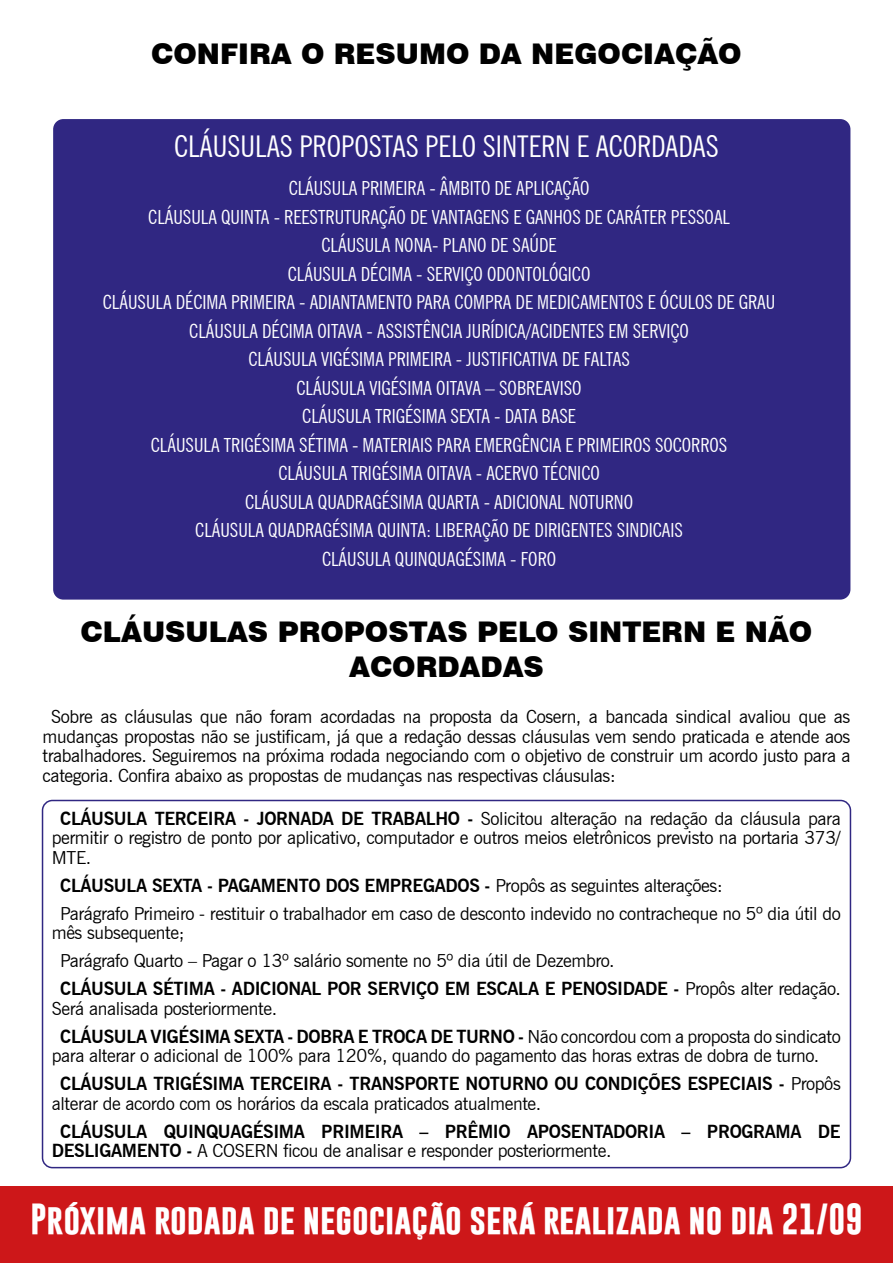
<style>
.page{position:relative;width:893px;height:1263px;background:#fff}
.page>*{position:absolute;margin:0;border:0;box-sizing:border-box;transform-origin:0 0}
.t1{font:700 31.5px "Gobold";color:#fff}
.t2{font:condensed 30px "News Gothic BT";color:#fff}
.t3{font:900 28.5px/34.2px "Swiss 721 BT";color:#000;text-align:center}
.t4{font:condensed 19.5px "News Gothic BT";color:#fff}
.t5{font:18px/19.5px "News Gothic BT";letter-spacing:-.02em;color:#000;text-align:justify}
.t6{font:700 18px/19.5px "News Gothic BT";letter-spacing:-.02em;color:#000}
.s1{font-weight:700}
.s2{font-weight:400}
</style>
<div class="page">
<div style="left:42px;top:800px;width:809px;height:368px;border:2px solid #302782;border-radius:10px"></div>
<div style="left:0;top:1186px;width:893px;height:77px;background:#cd1719"></div>
<div style="left:53px;top:119px;width:797px;height:481px;background:#302782;border-radius:10px"></div>
<p class="t3" style="left:151px;top:37px;width:592px">CONFIRA O RESUMO DA NEGOCIAÇÃO</p>
<p class="t2" style="left:174px;top:128px;width:546px">CLÁUSULAS PROPOSTAS PELO SINTERN E ACORDADAS</p>
<p class="t4" style="left:289px;top:176px;width:302px">CLÁUSULA PRIMEIRA - ÂMBITO DE APLICAÇÃO</p>
<p class="t4" style="left:148px;top:205px;width:583px">CLÁUSULA QUINTA - REESTRUTURAÇÃO DE VANTAGENS E GANHOS DE CARÁTER PESSOAL</p>
<p class="t4" style="left:322px;top:233px;width:237px">CLÁUSULA NONA- PLANO DE SAÚDE</p>
<p class="t4" style="left:288px;top:262px;width:304px">CLÁUSULA DÉCIMA - SERVIÇO ODONTOLÓGICO</p>
<p class="t4" style="left:103px;top:290px;width:674px">CLÁUSULA DÉCIMA PRIMEIRA - ADIANTAMENTO PARA COMPRA DE MEDICAMENTOS E ÓCULOS DE GRAU</p>
<p class="t4" style="left:189px;top:319px;width:501px">CLÁUSULA DÉCIMA OITAVA - ASSISTÊNCIA JURÍDICA/ACIDENTES EM SERVIÇO</p>
<p class="t4" style="left:248px;top:347px;width:383px">CLÁUSULA VIGÉSIMA PRIMEIRA - JUSTIFICATIVA DE FALTAS</p>
<p class="t4" style="left:297px;top:376px;width:287px">CLÁUSULA VIGÉSIMA OITAVA – SOBREAVISO</p>
<p class="t4" style="left:302px;top:404px;width:275px">CLÁUSULA TRIGÉSIMA SEXTA - DATA BASE</p>
<p class="t4" style="left:151px;top:433px;width:578px">CLÁUSULA TRIGÉSIMA SÉTIMA - MATERIAIS PARA EMERGÊNCIA E PRIMEIROS SOCORROS</p>
<p class="t4" style="left:279px;top:461px;width:323px">CLÁUSULA TRIGÉSIMA OITAVA - ACERVO TÉCNICO</p>
<p class="t4" style="left:245px;top:490px;width:390px">CLÁUSULA QUADRAGÉSIMA QUARTA - ADICIONAL NOTURNO</p>
<p class="t4" style="left:195px;top:518px;width:489px">CLÁUSULA QUADRAGÉSIMA QUINTA: LIBERAÇÃO DE DIRIGENTES SINDICAIS</p>
<p class="t4" style="left:322px;top:547px;width:236px">CLÁUSULA QUINQUAGÉSIMA - FORO</p>
<p class="t3" style="left:81px;top:615px;width:733px">CLÁUSULAS PROPOSTAS PELO SINTERN E NÃO<br>ACORDADAS</p>
<p class="t5" style="left:43px;top:707px;width:809px;text-indent:9px">Sobre as cláusulas que não foram acordadas na proposta da Cosern, a bancada sindical avaliou que as mudanças propostas não se justificam, já que a redação dessas cláusulas vem sendo praticada e atende aos trabalhadores. Seguiremos na próxima rodada negociando com o objetivo de construir um acordo justo para a categoria. Confira abaixo as propostas de mudanças nas respectivas cláusulas:</p>
<p class="t5" style="left:52px;top:808px;width:790px;text-indent:9px"><span class="s1">CLÁUSULA TERCEIRA - JORNADA DE TRABALHO -</span> Solicitou alteração na redação da cláusula para permitir o registro de ponto por aplicativo, computador e outros meios eletrônicos previsto na portaria 373/ MTE.</p>
<p class="t6" style="left:60px;top:875px;width:664px">CLÁUSULA SEXTA - PAGAMENTO DOS EMPREGADOS - <span class="s2">Propôs as seguintes alterações:</span></p>
<p class="t5" style="left:52px;top:903px;width:790px;text-indent:9px">Parágrafo Primeiro - restituir o trabalhador em caso de desconto indevido no contracheque no 5º dia útil do mês subsequente;</p>
<p class="t5" style="left:60px;top:951px;width:556px">Parágrafo Quarto – Pagar o 13º salário somente no 5º dia útil de Dezembro.</p>
<p class="t6" style="left:52px;top:979px;width:791px;text-indent:9px">CLÁUSULA SÉTIMA - ADICIONAL POR SERVIÇO EM ESCALA E PENOSIDADE - <span class="s2">Propôs alter redação.<br>Será analisada posteriormente.</span></p>
<p class="t5" style="left:52px;top:1026px;width:790px;text-indent:9px"><span class="s1">CLÁUSULA VIGÉSIMA SEXTA - DOBRA E TROCA DE TURNO -</span> Não concordou com a proposta do sindicato para alterar o adicional de 100% para 120%, quando do pagamento das horas extras de dobra de turno.</p>
<p class="t6" style="left:52px;top:1074px;width:790px;text-indent:9px">CLÁUSULA TRIGÉSIMA TERCEIRA - TRANSPORTE NOTURNO OU CONDIÇÕES ESPECIAIS - <span class="s2">Propôs alterar de acordo com os horários da escala praticados atualmente.</span></p>
<p class="t6" style="left:52px;top:1121px;width:790px;text-indent:9px">CLÁUSULA QUINQUAGÉSIMA PRIMEIRA – PRÊMIO APOSENTADORIA – PROGRAMA DE<br>DESLIGAMENTO - <span class="s2">A COSERN ficou de analisar e responder posteriormente.</span></p>
<p class="t1" style="left:30px;top:1198px;width:834px">Próxima rodada de negociação será realizada no dia 21/09</p>
</div>
